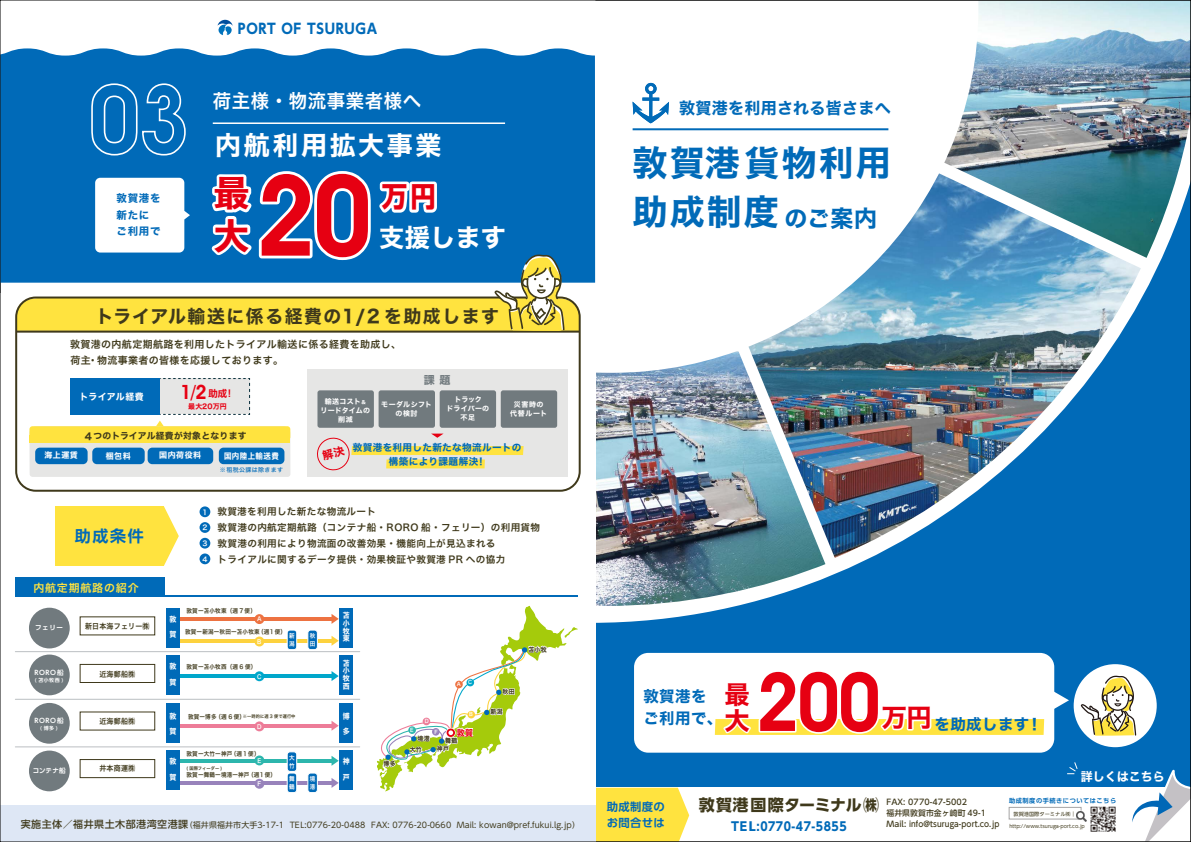
<style>
.page{position:relative;width:1191px;height:842px;background:#fff}
.page>*{position:absolute;margin:0;border:0;box-sizing:border-box;transform-origin:0 0}
.t1{font:600 112.8px "Avant Garde IT Cby BT";color:#e60012;scale:.91 1}
.t2{font:600 81.5px "Avant Garde IT Cby BT";color:#e60012;scale:.91 1}
.t3{font:800 35.4px/42.5px "Toppan Bunkyu Midashi Gothic Std N";color:#e60012}
.t4{font:35px/49px "Hiragino Sans W7";letter-spacing:.06em;color:#006ab8}
.t5{font:700 27.7px "UD Shin Go Pro";color:#e60012;scale:.92 1}
.t6{font:26px "Hiragino Sans W7";letter-spacing:.1em;color:#fff}
.t7{font:25.3px/26.1px "Hiragino Sans W7";color:#e60012}
.t8{font:25.2px "Hiragino Sans W7";letter-spacing:.005em;color:#fff}
.t9{font:600 19.6px "Avant Garde IT Cby BT";color:#e60012}
.t10{font:19px "Hiragino Sans W6";letter-spacing:.03em;color:#fff}
.t11{font:18px "Hiragino Sans W7";letter-spacing:.09em;color:#3f391b}
.t12{font:16px "Hiragino Sans W7";letter-spacing:.02em;color:#006ab8}
.t13{font:700 16px "UD Shin Go Pro";letter-spacing:.035em;color:#3f391b}
.t14{font:700 15.8px "UD Shin Go Pro De";color:#006ab8}
.t15{font:15.4px/22px "Hiragino Sans W7";letter-spacing:.03em;color:#006ab8}
.t16{font:700 14.1px "UD Shin Go Pro";letter-spacing:.055em;color:#006ab8;scale:.91 1}
.t17{font:700 12.1px "UD Shin Go Pro";letter-spacing:.05em;color:#006ab8}
.t18{font:12px "Hiragino Sans W7";letter-spacing:-.005em;color:#fff}
.t19{font:700 11.2px/16.4px "UD Shin Go Pro De";letter-spacing:.03em;color:#006ab8}
.t20{font:11px "Hiragino Sans W6";letter-spacing:.07em;color:#ffe33f}
.t21{font:11px "Hiragino Sans W7";color:#717a7e}
.t22{font:10.4px/16.1px "Hiragino Sans W7";letter-spacing:.07em;color:#006ab8}
.t23{font:10px/15.5px "Hiragino Sans W6";letter-spacing:.035em;color:#3f391b}
.t24{font:9.6px/16px "Hiragino Sans W6";letter-spacing:.035em;color:#3f391b}
.t25{font:9.6px/14px "Hiragino Sans W7";letter-spacing:.035em;color:#006ab8;text-align:center}
.t26{font:9px "Hiragino Sans W7";letter-spacing:.03em;color:#fff}
.t27{font:8.8px "Hiragino Sans W7";letter-spacing:.035em;color:#3f391b}
.t28{font:8.6px "Hiragino Sans W7";color:#e60012;scale:.93 1}
.t29{font:8px "UD Shin Go Pro";letter-spacing:.01em;color:#3f391b}
.t30{font:500 8px/11px "UD Shin Go Pro";letter-spacing:.01em;color:#3f391b}
.t31{font:8px "Hiragino Sans W7";letter-spacing:.06em;color:#fff}
.t32{font:8px "Hiragino Sans W7";letter-spacing:.06em;color:#fff;scale:.93 1}
.t33{font:7.5px "Hiragino Sans W6";letter-spacing:.03em;color:#3f391b;scale:.93 1}
.t34{font:7.5px/7.7px "Hiragino Sans W7";color:#fff;scale:.93 1}
.t35{font:7px/8.9px "Hiragino Sans W7";letter-spacing:.04em;color:#fff;text-align:center}
.t36{font:7px/8.9px "Hiragino Sans W7";letter-spacing:.06em;color:#fff;text-align:center}
.t37{font:7px/8.9px "Hiragino Sans W7";letter-spacing:.08em;color:#fff;text-align:center}
.t38{font:7px "Hiragino Sans W7";letter-spacing:.025em;color:#e60012}
.t39{font:7px "Hiragino Sans W6";color:#fff}
.t40{font:700 6.5px "UD Shin Go Pro De";letter-spacing:.08em;color:#fff}
.t41{font:6.4px "Hiragino Sans W7";letter-spacing:.045em;color:#3f391b;scale:.93 1}
.t42{font:6.4px "Hiragino Sans W7";color:#221815;scale:.93 1}
.t43{font:700 6.2px "UD Shin Go Pro De";letter-spacing:.08em;color:#006ab8}
.t44{font:6px "Hiragino Sans W6";letter-spacing:.03em;color:#3f391b;scale:.93 1}
.t45{font:6px/8.4px "Hiragino Sans W6";color:#fff;scale:.93 1}
.t46{font:6px "Hiragino Sans W5";letter-spacing:.06em;color:#006ab8}
.t47{font:5.3px "Hiragino Sans W6";color:#fff;scale:.93 1}
.t48{font:5.2px "UD Shin Go NT Pro";color:#3f391b}
.t49{font:5px "UD Shin Go NT Pro";color:#3f391b}
.t50{font:700 5px "UD Shin Go Pro De";letter-spacing:.08em;color:#fff}
.t51{font:4.5px "Hiragino Sans W6";letter-spacing:.03em;color:#3f391b;scale:.93 1}
.s1{font-family:"UD Shin Go Pro De";font-weight:700;font-size:9.5px}
.s2{font-size:9.6px}
.s3{font-size:5px}
.s4{font-size:23px}
.s5{font-weight:500;font-size:10px}
</style>
<div class="page">
<img style="left:2px;top:2px;width:1187px;height:838px">
<svg style="left:314px;top:434px;width:209px;height:39px;background:#ede1b0"></svg>
<h3 class="t16" style="left:238px;top:18px;width:154px">PORT OF TSURUGA</h3>
<h3 class="t10" style="left:213px;top:83px;width:210px">荷主様・物流事業者様へ</h3>
<p class="t22" style="left:117px;top:191px;width:45px">敦賀港を新たにご利用で</p>
<h3 class="t6" style="left:215px;top:124px;width:228px">内航利用拡大事業</h3>
<h3 class="t3" style="left:214px;top:170px;width:36px">最大</h3>
<h1 class="t1" style="left:256px;top:148px;width:129px">20</h1>
<h3 class="t5" style="left:382px;top:174px;width:60px">万円</h3>
<h3 class="t8" style="left:379px;top:218px;width:129px">支援します</h3>
<h3 class="t11" style="left:96px;top:303px;width:405px">トライアル輸送に係る経費の1/2 を助成します</h3>
<p class="t23" style="left:70px;top:337px;width:332px">敦賀港の内航定期航路を利用したトライアル輸送に係る経費を助成し、荷主・物流事業者の皆様を応援しております。</p>
<p class="t26" style="left:80px;top:390px;width:66px">トライアル経費</p>
<h3 class="t9" style="left:180px;top:380px;width:56px">1/2 <span class="s1">助成！</span></h3>
<p class="t38" style="left:188px;top:401px;width:40px">最大20万円</p>
<p class="t27" style="left:85px;top:429px;width:163px"><span class="s2">4</span> つのトライアル経費が対象となります</p>
<p class="t31" style="left:44px;top:449px;width:35px">海上運賃</p>
<p class="t31" style="left:106px;top:449px;width:26px">梱包料</p>
<p class="t31" style="left:159px;top:449px;width:43px">国内荷役料</p>
<p class="t32" style="left:224px;top:449px;width:60px">国内陸上輸送費</p>
<p class="t46" style="left:220px;top:465px;width:65px">※租税公課は除きます</p>
<p class="t21" style="left:424px;top:371px;width:28px">課 題</p>
<p class="t35" style="left:320px;top:397px;width:51px">輸送コスト<span class="s3">＆</span>リードタイムの削減</p>
<p class="t36" style="left:381px;top:400px;width:52px">モーダルシフトの検討</p>
<p class="t35" style="left:446px;top:396px;width:44px">トラック<br>ドライバーの不足</p>
<p class="t37" style="left:510px;top:400px;width:38px">災害時の代替ルート</p>
<p class="t25" style="left:353px;top:441px;width:170px">敦賀港を利用した新たな物流ルートの構築により課題解決！</p>
<h3 class="t14" style="left:75px;top:523px;width:70px">助成条件</h3>
<p class="t20" style="left:33px;top:578px;width:107px">内航定期航路の紹介</p>
<p class="t39" style="left:202px;top:505px;width:6px">1</p>
<p class="t39" style="left:202px;top:521px;width:6px">2</p>
<p class="t39" style="left:202px;top:537px;width:6px">3</p>
<p class="t39" style="left:202px;top:553px;width:6px">4</p>
<p class="t24" style="left:217px;top:503px;width:324px">敦賀港を利用した新たな物流ルート<br>敦賀港の内航定期航路（コンテナ船・RORO 船・フェリー）の利用貨物敦賀港の利用により物流面の改善効果・機能向上が見込まれる<br>トライアルに関するデータ提供・効果検証や敦賀港 PR への協力</p>
<p class="t40" style="left:35px;top:623px;width:29px">フェリー</p>
<p class="t40" style="left:35px;top:667px;width:31px">RORO船</p>
<p class="t50" style="left:35px;top:676px;width:30px">( 苫小牧西 )</p>
<p class="t40" style="left:35px;top:715px;width:31px">RORO船</p>
<p class="t50" style="left:40px;top:724px;width:19px">(博多)</p>
<p class="t40" style="left:33px;top:765px;width:34px">コンテナ船</p>
<p class="t44" style="left:186px;top:605px;width:76px">敦賀ー苫小牧東（週 7 便）</p>
<p class="t34" style="left:169px;top:611px;width:9px;line-height:15.4px">敦賀</p>
<p class="t34" style="left:343px;top:612px;width:9px;text-align:justify">苫小牧東</p>
<p class="t45" style="left:257px;top:615px;width:6px">A</p>
<p class="t45" style="left:257px;top:637px;width:6px">B</p>
<p class="t45" style="left:257px;top:672px;width:6px">C</p>
<p class="t33" style="left:85px;top:619px;width:71px">新日本海フェリー㈱</p>
<p class="t44" style="left:185px;top:626px;width:110px">敦賀ー新潟ー秋田ー苫小牧東（週1便）</p>
<p class="t45" style="left:289px;top:631px;width:7px">新潟</p>
<p class="t45" style="left:310px;top:631px;width:7px">秋田</p>
<p class="t33" style="left:99px;top:667px;width:40px">近海郵船㈱</p>
<p class="t34" style="left:169px;top:659px;width:9px;line-height:15.4px">敦賀</p>
<p class="t34" style="left:343px;top:659px;width:9px;text-align:justify">苫小牧西</p>
<p class="t44" style="left:186px;top:661px;width:77px">敦賀ー苫小牧西（週 6 便）</p>
<p class="t33" style="left:99px;top:714px;width:40px">近海郵船㈱</p>
<p class="t34" style="left:169px;top:708px;width:9px;line-height:15.5px">敦賀</p>
<p class="t34" style="left:343px;top:708px;width:9px;line-height:15.5px">博多</p>
<p class="t33" style="left:99px;top:761px;width:40px">井本商運㈱</p>
<p class="t34" style="left:169px;top:754px;width:9px;line-height:15.5px">敦賀</p>
<p class="t34" style="left:343px;top:754px;width:9px;line-height:15.5px">神戸</p>
<p class="t44" style="left:188px;top:711px;width:63px">敦賀ー博多（週 6 便）</p>
<p class="t51" style="left:243px;top:713px;width:58px">※一時的に週 3 便で運行中</p>
<p class="t45" style="left:257px;top:722px;width:6px">D</p>
<p class="t45" style="left:257px;top:756px;width:6px">E</p>
<p class="t45" style="left:257px;top:779px;width:5px">F</p>
<p class="t44" style="left:186px;top:748px;width:80px">敦賀ー大竹ー神戸（週 1 便）</p>
<p class="t51" style="left:186px;top:764px;width:40px">( 国際フィーダー )</p>
<p class="t44" style="left:186px;top:769px;width:98px">敦賀ー舞鶴ー境港ー神戸（週1便）</p>
<p class="t45" style="left:289px;top:753px;width:7px">大竹</p>
<p class="t45" style="left:289px;top:774px;width:7px">舞鶴</p>
<p class="t45" style="left:310px;top:774px;width:7px">境港</p>
<p class="t41" style="left:383px;top:759px;width:15px">博多</p>
<p class="t47" style="left:425px;top:717px;width:6px">D</p>
<p class="t47" style="left:457px;top:679px;width:6px">A</p>
<p class="t47" style="left:468px;top:677px;width:6px">C</p>
<p class="t47" style="left:469px;top:709px;width:6px">B</p>
<p class="t47" style="left:410px;top:725px;width:5px">E</p>
<p class="t47" style="left:434px;top:727px;width:5px">F</p>
<p class="t28" style="left:457px;top:725px;width:19px">敦賀</p>
<p class="t41" style="left:417px;top:733px;width:15px">境港</p>
<p class="t41" style="left:445px;top:736px;width:15px">舞鶴</p>
<p class="t41" style="left:410px;top:745px;width:15px">大竹</p>
<p class="t41" style="left:437px;top:744px;width:15px">神戸</p>
<p class="t42" style="left:528px;top:644px;width:21px">苫小牧</p>
<p class="t41" style="left:502px;top:687px;width:15px">秋田</p>
<p class="t41" style="left:490px;top:707px;width:15px">新潟</p>
<h3 class="t12" style="left:679px;top:95px;width:213px">敦賀港を利用される皆さまへ</h3>
<h3 class="t4" style="left:632px;top:140px;width:260px">敦賀港貨物利用助成制度<span class="s4">のご案内</span></h3>
<h3 class="t15" style="left:643px;top:685px;width:80px">敦賀港をご利用で、</h3>
<h3 class="t7" style="left:724px;top:682px;width:26px">最大</h3>
<h2 class="t2" style="left:756px;top:653px;width:138px">200</h2>
<h3 class="t15" style="left:881px;top:714px;width:162px"><sup>万円</sup>を助成します！</h3>
<p class="t18" style="left:1080px;top:767px;width:86px">詳しくはこちら</p>
<h3 class="t13" style="left:699px;top:792px;width:182px">敦賀港国際ターミナル㈱</h3>
<p class="t43" style="left:1009px;top:796px;width:109px">助成制度の手続きについてはこちら</p>
<p class="t17" style="left:731px;top:817px;width:117px">TEL:0770-47-5855</p>
<p class="t30" style="left:886px;top:796px;width:101px">FAX: 0770-47-5002<br>福井県敦賀市金ヶ崎町 49-1</p>
<p class="t19" style="left:607px;top:798px;width:60px">助成制度のお問合せは</p>
<p class="t48" style="left:1013px;top:809px;width:64px">敦賀港国際ターミナル㈱｜</p>
<p class="t49" style="left:1009px;top:822px;width:77px">http://www.tsuruga-port.co.jp</p>
<p class="t29" style="left:21px;top:818px;width:561px"><span class="s5">実施主体／福井県土木部港湾空港課</span>（福井県福井市大手3-17-1 TEL:0776-20-0488 FAX: 0776-20-0660 Mail: kowan@pref.fukui.lg.jp）</p>
<p class="t30" style="left:886px;top:818px;width:114px">Mail: info@tsuruga-port.co.jp</p>
</div>
